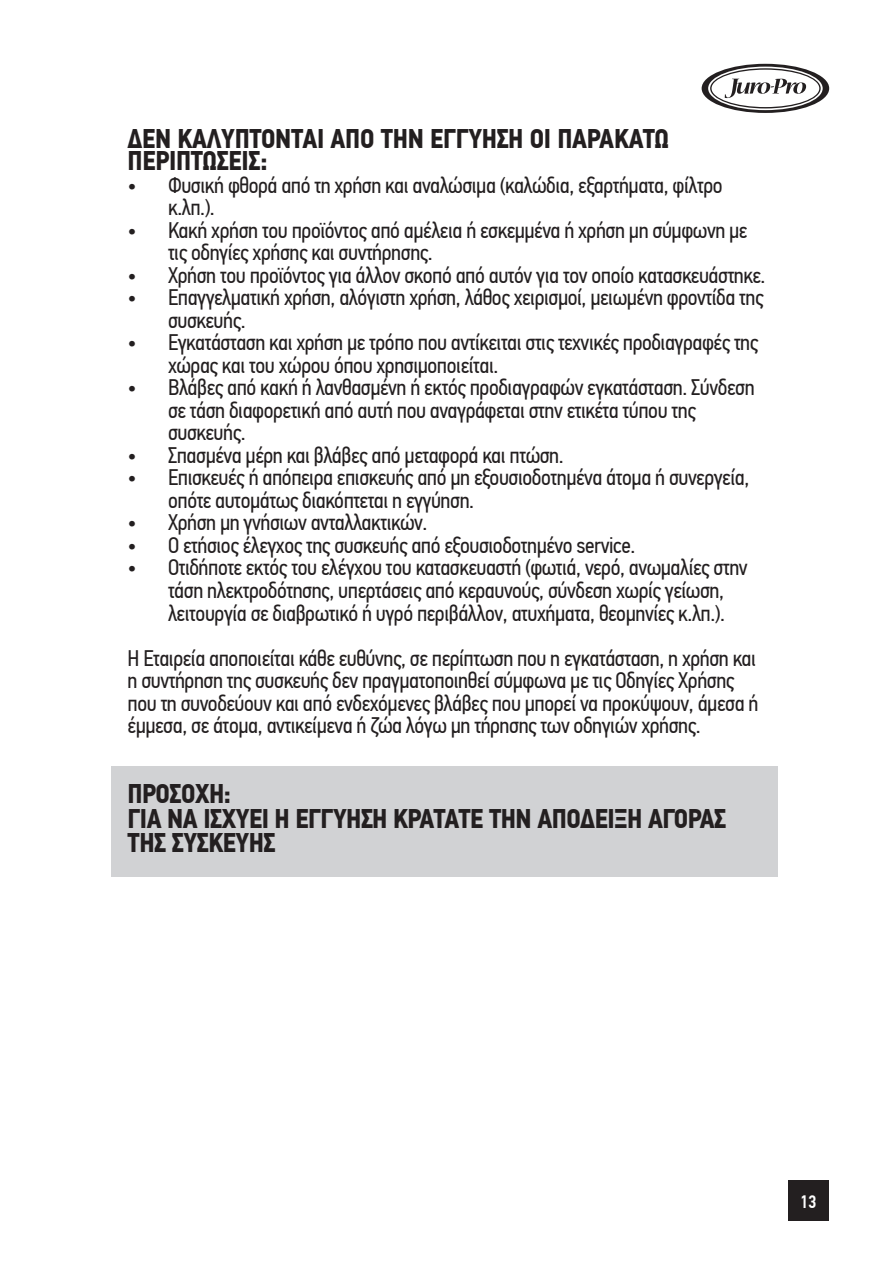
<style>
.page{position:relative;width:893px;height:1276px;background:#fff}
.page>*{position:absolute;margin:0;border:0;box-sizing:border-box;transform-origin:0 0}
.t1{font:700 27px/24.8px "PF Din Text Cond Pro";letter-spacing:-.02em;color:#231f20}
.t2{font:22.5px/22.5px "PF Din Text Cond Pro";letter-spacing:-.02em;color:#231f20}
.t3{font:500 18px "PF Din Text Cond Pro";color:#fff}
</style>
<div class="page">
<svg style="left:702px;top:64px;width:127px;height:49px"></svg>
<div style="left:788px;top:1180px;width:41px;height:41px;background:#231f20"></div>
<div style="left:112px;top:766px;width:666px;height:110px;background:#d1d2d4"></div>
<p class="t1" style="left:128px;top:128px;width:543px;line-height:22.5px">ΔΕΝ ΚΑΛΥΠΤΟΝΤΑΙ ΑΠΟ ΤΗΝ ΕΓΓΥΗΣΗ ΟΙ ΠΑΡΑΚΑΤΩ<br>ΠΕΡΙΠΤΩΣΕΙΣ:</p>
<p class="t2" style="left:168px;top:174px;width:556px;text-indent:-40px">• Φυσική φθορά από τη χρήση και αναλώσιμα (καλώδια, εξαρτήματα, φίλτρο κ.λπ.).</p>
<p class="t2" style="left:168px;top:219px;width:581px;text-indent:-40px">• Κακή χρήση του προϊόντος από αμέλεια ή εσκεμμένα ή χρήση μη σύμφωνη με τις οδηγίες χρήσης και συντήρησης.</p>
<p class="t2" style="left:128px;top:264px;width:639px">• Χρήση του προϊόντος για άλλον σκοπό από αυτόν για τον οποίο κατασκευάστηκε.</p>
<p class="t2" style="left:168px;top:286px;width:597px;text-indent:-40px">• Επαγγελματική χρήση, αλόγιστη χρήση, λάθος χειρισμοί, μειωμένη φροντίδα της συσκευής.</p>
<p class="t2" style="left:168px;top:331px;width:592px;text-indent:-40px">• Εγκατάσταση και χρήση με τρόπο που αντίκειται στις τεχνικές προδιαγραφές της χώρας και του χώρου όπου χρησιμοποιείται.</p>
<p class="t2" style="left:168px;top:376px;width:588px;text-indent:-40px">• Βλάβες από κακή ή λανθασμένη ή εκτός προδιαγραφών εγκατάσταση. Σύνδεση σε τάση διαφορετική από αυτή που αναγράφεται στην ετικέτα τύπου της συσκευής.</p>
<p class="t2" style="left:128px;top:444px;width:438px">• Σπασμένα μέρη και βλάβες από μεταφορά και πτώση.</p>
<p class="t2" style="left:168px;top:466px;width:583px;text-indent:-40px">• Επισκευές ή απόπειρα επισκευής από μη εξουσιοδοτημένα άτομα ή συνεργεία, οπότε αυτομάτως διακόπτεται η εγγύηση.</p>
<p class="t2" style="left:128px;top:511px;width:301px">• Χρήση μη γνήσιων ανταλλακτικών.</p>
<p class="t2" style="left:128px;top:534px;width:509px">• Ο ετήσιος έλεγχος της συσκευής από εξουσιοδοτημένο service.</p>
<p class="t2" style="left:168px;top:556px;width:581px;text-indent:-40px">• Οτιδήποτε εκτός του ελέγχου του κατασκευαστή (φωτιά, νερό, ανωμαλίες στην τάση ηλεκτροδότησης, υπερτάσεις από κεραυνούς, σύνδεση χωρίς γείωση, λειτουργία σε διαβρωτικό ή υγρό περιβάλλον, ατυχήματα, θεομηνίες κ.λπ.).</p>
<p class="t2" style="left:128px;top:646px;width:632px">Η Εταιρεία αποποιείται κάθε ευθύνης, σε περίπτωση που η εγκατάσταση, η χρήση και η συντήρηση της συσκευής δεν πραγματοποιηθεί σύμφωνα με τις Οδηγίες Χρήσης που τη συνοδεύουν και από ενδεχόμενες βλάβες που μπορεί να προκύψουν, άμεσα ή έμμεσα, σε άτομα, αντικείμενα ή ζώα λόγω μη τήρησης των οδηγιών χρήσης.</p>
<p class="t1" style="left:128px;top:781px;width:600px">ΠΡΟΣΟΧΗ:<br>ΓΙΑ ΝΑ ΙΣΧΥΕΙ Η ΕΓΓΥΗΣΗ ΚΡΑΤΑΤΕ ΤΗΝ ΑΠΟΔΕΙΞΗ ΑΓΟΡΑΣ<br>ΤΗΣ ΣΥΣΚΕΥΗΣ</p>
<p class="t3" style="left:800px;top:1190px;width:18px">13</p>
</div>
